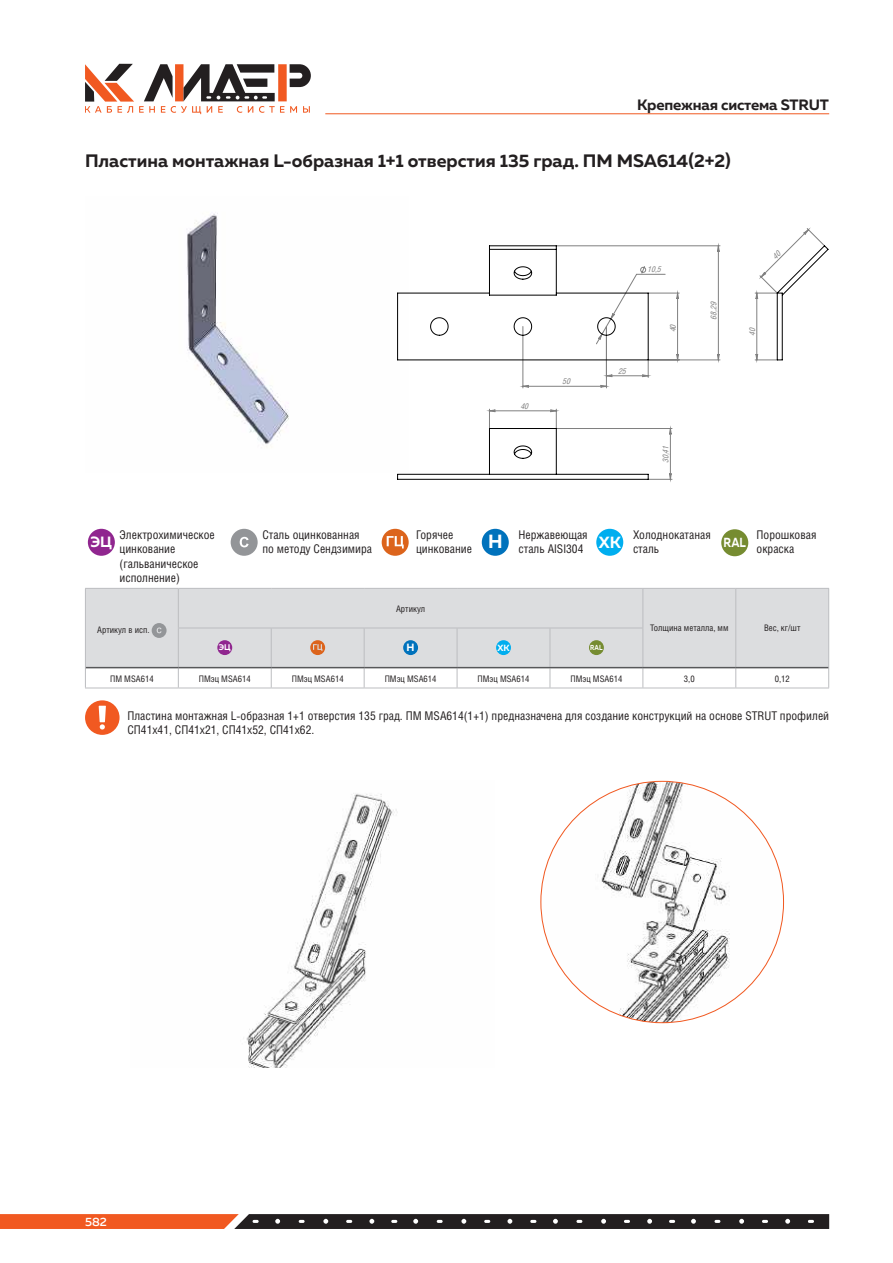
<style>
.page{position:relative;width:893px;height:1263px;background:#fff}
.page>*{position:absolute;margin:0;border:0;box-sizing:border-box;transform-origin:0 0}
.t1{font:700 18px "Muller";color:#231f20}
.t2{font:700 15px "Muller";letter-spacing:-.01em;color:#231f20}
.t3{font:700 14.85px "Muller";color:#fff}
.t4{font:700 13.2px "Muller";color:#fff;scale:.84 1}
.t5{font:12px/14.4px "Helios Cond C";color:#231f20}
.t6{font:500 12px "Muller";color:#fff}
.t7{font:700 10.5px "Muller";color:#fff}
.t8{font:9px "Helios Cond C";color:#231f20}
.t9{font:700 8.85px "Muller";color:#fff}
.t10{font:700 8.25px "Muller";color:#fff}
.t11{font:italic 8.1px "Helios Cond";color:#808080}
.t12{font:700 7.2px "Muller";color:#fff;scale:.84 1}
</style>
<div class="page">
<img style="left:186px;top:213px;width:103px;height:231px">
<svg style="left:231px;top:529px;width:27px;height:27px"></svg>
<div style="left:482px;top:529px;width:27px;height:27px;background:#0072bc;border-radius:50%"></div>
<svg style="left:382px;top:529px;width:27px;height:27px"></svg>
<div style="left:88px;top:529px;width:27px;height:27px;background:#90268f;border-radius:50%"></div>
<div style="left:596px;top:529px;width:27px;height:27px;background:#00aeef;border-radius:50%"></div>
<div style="left:721px;top:529px;width:27px;height:27px;background:#768c31;border-radius:50%"></div>
<div style="left:86px;top:589px;width:742px;height:78px;background:#dcdddf"></div>
<hr style="left:85px;top:588px;width:93px;height:1px;background:#bcbdc0">
<hr style="left:85px;top:589px;width:1px;height:39px;background:#bcbdc0">
<hr style="left:178px;top:588px;width:93px;height:1px;background:#bcbdc0">
<hr style="left:178px;top:589px;width:1px;height:39px;background:#bcbdc0">
<hr style="left:271px;top:588px;width:93px;height:1px;background:#bcbdc0">
<hr style="left:364px;top:588px;width:93px;height:1px;background:#bcbdc0">
<hr style="left:457px;top:588px;width:93px;height:1px;background:#bcbdc0">
<hr style="left:550px;top:588px;width:93px;height:1px;background:#bcbdc0">
<hr style="left:643px;top:588px;width:93px;height:1px;background:#bcbdc0">
<hr style="left:642px;top:589px;width:1px;height:39px;background:#bcbdc0">
<hr style="left:736px;top:588px;width:93px;height:1px;background:#bcbdc0">
<hr style="left:735px;top:589px;width:1px;height:39px;background:#bcbdc0">
<hr style="left:828px;top:589px;width:1px;height:39px;background:#bcbdc0">
<hr style="left:85px;top:628px;width:1px;height:40px;background:#bcbdc0">
<hr style="left:178px;top:628px;width:93px;height:1px;background:#bcbdc0">
<hr style="left:178px;top:628px;width:1px;height:39px;background:#bcbdc0">
<hr style="left:271px;top:628px;width:93px;height:1px;background:#bcbdc0">
<hr style="left:271px;top:628px;width:1px;height:39px;background:#bcbdc0">
<hr style="left:364px;top:628px;width:93px;height:1px;background:#bcbdc0">
<hr style="left:364px;top:628px;width:1px;height:39px;background:#bcbdc0">
<hr style="left:457px;top:628px;width:93px;height:1px;background:#bcbdc0">
<hr style="left:457px;top:628px;width:1px;height:39px;background:#bcbdc0">
<hr style="left:550px;top:628px;width:93px;height:1px;background:#bcbdc0">
<hr style="left:550px;top:628px;width:1px;height:39px;background:#bcbdc0">
<hr style="left:642px;top:628px;width:1px;height:39px;background:#bcbdc0">
<hr style="left:735px;top:628px;width:1px;height:39px;background:#bcbdc0">
<hr style="left:828px;top:628px;width:1px;height:40px;background:#bcbdc0">
<svg style="left:85px;top:668px;width:1px;height:20px"></svg>
<svg style="left:178px;top:668px;width:1px;height:20px"></svg>
<svg style="left:271px;top:668px;width:1px;height:20px"></svg>
<svg style="left:364px;top:668px;width:1px;height:20px"></svg>
<svg style="left:457px;top:668px;width:1px;height:20px"></svg>
<svg style="left:550px;top:668px;width:1px;height:20px"></svg>
<svg style="left:642px;top:668px;width:1px;height:20px"></svg>
<svg style="left:735px;top:668px;width:1px;height:20px"></svg>
<svg style="left:828px;top:668px;width:1px;height:20px"></svg>
<hr style="left:86px;top:667px;width:92px;height:1px;background:#57585a">
<hr style="left:643px;top:667px;width:93px;height:1px;background:#57585a">
<hr style="left:736px;top:667px;width:92px;height:1px;background:#57585a">
<hr style="left:178px;top:667px;width:93px;height:1px;background:#57585a">
<hr style="left:271px;top:667px;width:93px;height:1px;background:#57585a">
<hr style="left:364px;top:667px;width:93px;height:1px;background:#57585a">
<hr style="left:457px;top:667px;width:93px;height:1px;background:#57585a">
<hr style="left:550px;top:667px;width:93px;height:1px;background:#57585a">
<hr style="left:85px;top:688px;width:93px;height:1px;background:#bcbdc0">
<hr style="left:178px;top:688px;width:93px;height:1px;background:#bcbdc0">
<hr style="left:271px;top:688px;width:93px;height:1px;background:#bcbdc0">
<hr style="left:364px;top:688px;width:93px;height:1px;background:#bcbdc0">
<hr style="left:457px;top:688px;width:93px;height:1px;background:#bcbdc0">
<hr style="left:550px;top:688px;width:93px;height:1px;background:#bcbdc0">
<hr style="left:643px;top:688px;width:93px;height:1px;background:#bcbdc0">
<hr style="left:736px;top:688px;width:93px;height:1px;background:#bcbdc0">
<svg style="left:152px;top:623px;width:15px;height:15px"></svg>
<div style="left:217px;top:640px;width:15px;height:15px;background:#90268f;border-radius:50%"></div>
<svg style="left:310px;top:640px;width:15px;height:15px"></svg>
<div style="left:403px;top:640px;width:15px;height:15px;background:#0072bc;border-radius:50%"></div>
<div style="left:496px;top:640px;width:15px;height:15px;background:#00aeef;border-radius:50%"></div>
<div style="left:589px;top:640px;width:15px;height:15px;background:#768c31;border-radius:50%"></div>
<svg style="left:85px;top:700px;width:35px;height:35px"></svg>
<img style="left:246px;top:793px;width:152px;height:274px">
<img style="left:541px;top:781px;width:242px;height:242px">
<svg style="left:0;top:1214px;width:829px;height:15px;background:#673a2b"></svg>
<svg style="left:85px;top:64px;width:226px;height:50px"></svg>
<hr style="left:325px;top:113px;width:504px;height:1px;background:#f15921">
<svg style="left:397px;top:228px;width:431px;height:253px"></svg>
<p class="t2" style="left:637px;top:96px;width:193px">Крепежная система STRUT</p>
<h1 class="t1" style="left:85px;top:150px;width:647px">Пластина монтажная L-образная 1+1 отверстия 135 град. ПМ MSA614(2+2)</h1>
<p class="t11" style="left:520px;top:401px;width:12px">40</p>
<p class="t11" style="left:562px;top:377px;width:12px">50</p>
<p class="t11" style="left:618px;top:366px;width:12px">25</p>
<p class="t11" style="left:647px;top:265px;width:17px">10,5</p>
<p class="t11" style="left:668px;top:332px;width:12px;rotate:-90deg">40</p>
<p class="t11" style="left:661px;top:463px;width:21px;rotate:-90deg">30,41</p>
<p class="t11" style="left:709px;top:320px;width:21px;rotate:-90deg">68,29</p>
<p class="t11" style="left:747px;top:336px;width:12px;rotate:-90deg">40</p>
<p class="t5" style="left:120px;top:527px;width:97px">Электрохимическое цинкование (гальваническое исполнение)</p>
<p class="t5" style="left:262px;top:527px;width:111px">Сталь оцинкованная по методу Сендзимира</p>
<p class="t5" style="left:416px;top:527px;width:57px">Горячее цинкование</p>
<p class="t5" style="left:488px;top:527px;width:101px;text-indent:31px">Нержавеющая<br><sup>Н</sup> сталь AISI304</p>
<p class="t3" style="left:90px;top:532px;width:23px">ЭЦ</p>
<p class="t5" style="left:599px;top:527px;width:114px;text-indent:34px">Холоднокатаная<br><sup>ХК</sup> сталь</p>
<p class="t5" style="left:757px;top:527px;width:61px">Порошковая окраска</p>
<p class="t4" style="left:724px;top:534px;width:28px">RAL</p>
<p class="t8" style="left:97px;top:624px;width:54px">Артикул в исп.</p>
<p class="t8" style="left:396px;top:603px;width:31px">Артикул</p>
<p class="t10" style="left:219px;top:642px;width:13px">ЭЦ</p>
<p class="t7" style="left:407px;top:641px;width:10px">Н</p>
<p class="t9" style="left:497px;top:642px;width:14px">ХК</p>
<p class="t12" style="left:590px;top:643px;width:16px">RAL</p>
<p class="t8" style="left:650px;top:623px;width:80px">Толщина металла, мм</p>
<p class="t8" style="left:764px;top:623px;width:38px">Вес, кг/шт</p>
<p class="t8" style="left:110px;top:673px;width:45px">ПМ MSA614</p>
<p class="t8" style="left:199px;top:673px;width:53px">ПМэц MSA614</p>
<p class="t8" style="left:292px;top:673px;width:53px">ПМэц MSA614</p>
<p class="t8" style="left:385px;top:673px;width:53px">ПМэц MSA614</p>
<p class="t8" style="left:478px;top:673px;width:53px">ПМэц MSA614</p>
<p class="t8" style="left:570px;top:673px;width:53px">ПМэц MSA614</p>
<p class="t8" style="left:684px;top:673px;width:12px">3,0</p>
<p class="t8" style="left:775px;top:673px;width:17px">0,12</p>
<p class="t5" style="left:127px;top:708px;width:703px">Пластина монтажная L-образная 1+1 отверстия 135 град. ПМ MSA614(1+1) предназначена для создание конструкций на основе STRUT профилей<br>СП41х41, СП41х21, СП41х52, СП41х62.</p>
<p class="t6" style="left:85px;top:1214px;width:23px">582</p>
</div>
